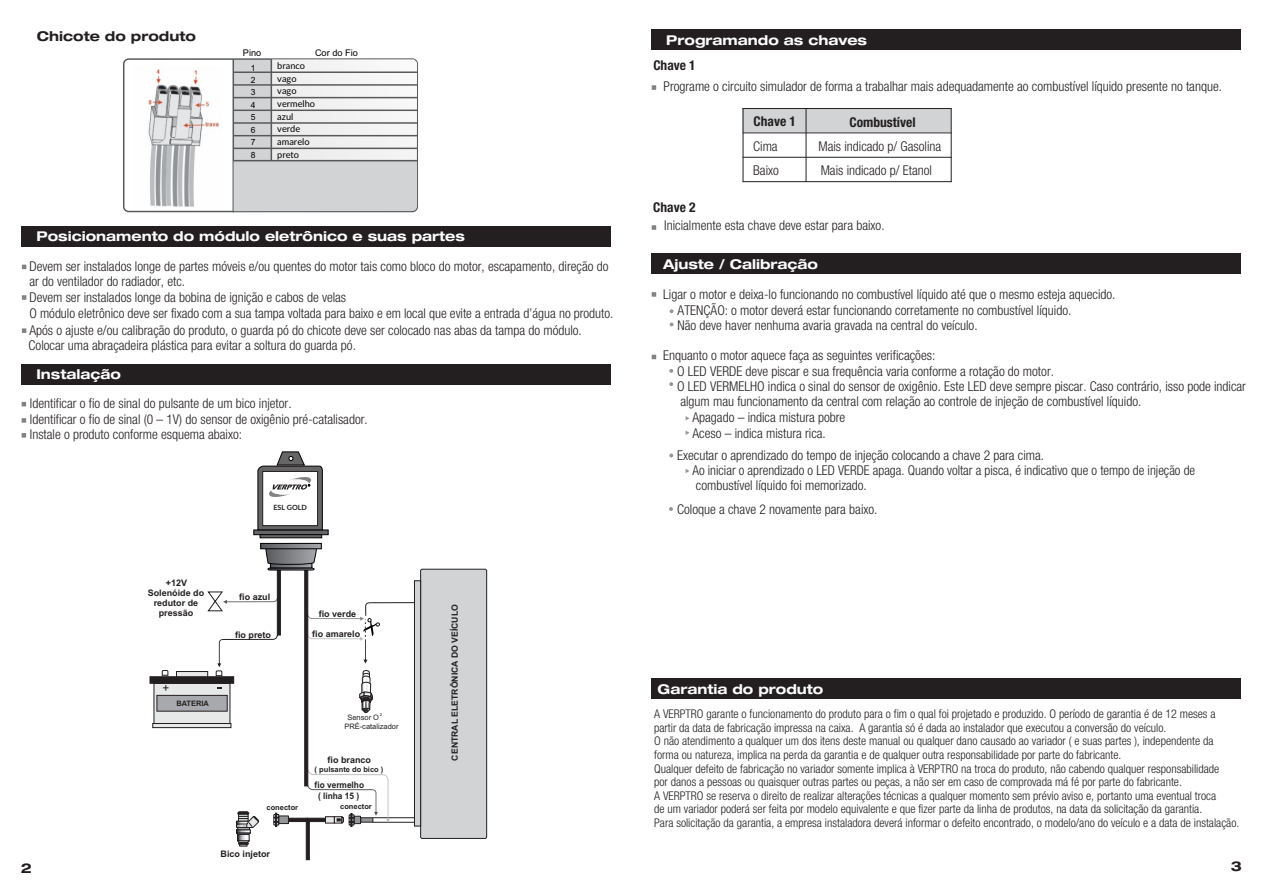
<style>
.page{position:relative;width:1263px;height:893px;background:#fff}
.page>*{position:absolute;margin:0;border:0;box-sizing:border-box;transform-origin:0 0}
.t1{font:300 condensed 13.5px/15.3px "Helvetica Neue LT Pro";color:#231f20}
.t2{font:700 expanded 13.5px "Helvetica Neue LT Pro";color:#fff}
.t3{font:700 condensed 13.5px "Helvetica Neue LT Pro";color:#231f20}
.t4{font:700 expanded 13.5px "Helvetica Neue LT Pro";color:#231f20}
.t5{font:300 condensed 12px/13.5px "Helvetica Neue LT Pro";color:#231f20}
.t6{font:11.85px "Arial";color:#231f20}
.t7{font:9.15px/12.6px "Lato";color:#000}
.t8{font:9.15px "Arial";color:#000}
.t9{font:700 9px/10.1px "Arial";color:#231f20;text-align:center}
.t10{font:700 9px/10.9px "Arial";color:#231f20;text-align:center;scale:.92 1}
.t11{font:700 8.55px "Arial";color:#231f20}
.t12{font:8.55px/12.5px "Arial";color:#000;text-align:justify}
.t13{font:700 7.5px "Arial";color:#231f20}
.t14{font:7.5px/9.3px "Arial";color:#231f20}
.t15{font:700 7.2px "Lato";color:#231f20}
</style>
<div class="page">
<div style="left:652px;top:253px;width:589px;height:21px;background:#231f20"></div>
<div style="left:742px;top:109px;width:209px;height:23px;background:#d1d3d4"></div>
<hr style="left:743px;top:108px;width:1px;height:74px;background:#231f20">
<hr style="left:806px;top:108px;width:1px;height:74px;background:#231f20">
<hr style="left:951px;top:108px;width:1px;height:74px;background:#231f20">
<hr style="left:743px;top:181px;width:209px;height:1px;background:#231f20">
<hr style="left:743px;top:157px;width:209px;height:1px;background:#231f20">
<hr style="left:743px;top:132px;width:209px;height:1px;background:#231f20">
<hr style="left:743px;top:108px;width:209px;height:1px;background:#231f20">
<div style="left:651px;top:678px;width:589px;height:21px;background:#231f20"></div>
<div style="left:652px;top:29px;width:589px;height:21px;background:#231f20"></div>
<div style="left:123px;top:58px;width:295px;height:154px;border:1px solid #58595b;border-radius:5px"></div>
<hr style="left:233px;top:59px;width:1px;height:153px;background:#58595b">
<img style="left:148px;top:69px;width:71px;height:138px">
<svg style="left:234px;top:59px;width:183px;height:152px"></svg>
<div style="left:22px;top:226px;width:589px;height:21px;background:#231f20"></div>
<svg style="left:22px;top:265px;width:4px;height:4px"></svg>
<svg style="left:22px;top:295px;width:4px;height:5px"></svg>
<svg style="left:22px;top:328px;width:4px;height:5px"></svg>
<div style="left:21px;top:364px;width:589px;height:21px;background:#231f20"></div>
<svg style="left:22px;top:402px;width:4px;height:4px"></svg>
<svg style="left:22px;top:418px;width:4px;height:5px"></svg>
<svg style="left:22px;top:433px;width:4px;height:5px"></svg>
<div style="left:420px;top:569px;width:67px;height:270px;background:#d1d3d4;border:1px solid #231f20;border-radius:2px"></div>
<svg style="left:262px;top:545px;width:58px;height:2px"></svg>
<div style="left:260px;top:543px;width:62px;height:6px;border:1px solid #030005"></div>
<svg style="left:253px;top:451px;width:76px;height:87px"></svg>
<svg style="left:149px;top:548px;width:276px;height:312px"></svg>
<svg style="left:652px;top:292px;width:4px;height:5px"></svg>
<svg style="left:652px;top:355px;width:4px;height:4px"></svg>
<svg style="left:670px;top:309px;width:3px;height:4px"></svg>
<svg style="left:670px;top:322px;width:3px;height:4px"></svg>
<svg style="left:669px;top:369px;width:4px;height:4px"></svg>
<svg style="left:669px;top:382px;width:4px;height:4px"></svg>
<svg style="left:669px;top:454px;width:4px;height:3px"></svg>
<svg style="left:669px;top:507px;width:4px;height:4px"></svg>
<svg style="left:652px;top:225px;width:4px;height:5px"></svg>
<svg style="left:652px;top:85px;width:4px;height:5px"></svg>
<p class="t4" style="left:37px;top:31px;width:160px">Chicote do produto</p>
<p class="t8" style="left:243px;top:49px;width:20px">Pino</p>
<p class="t8" style="left:315px;top:49px;width:44px">Cor do Fio</p>
<p class="t7" style="left:277px;top:60px;width:39px">branco vago vago vermelho azul verde amarelo preto</p>
<p class="t12" style="left:251px;top:62px;width:6px">1<br>2<br>3<br>4<br>5<br>6<br>7<br>8</p>
<p class="t2" style="left:37px;top:232px;width:430px">Posicionamento do módulo eletrônico e suas partes</p>
<p class="t1" style="left:29px;top:260px;width:580px">Devem ser instalados longe de partes móveis e/ou quentes do motor tais como bloco do motor, escapamento, direção do ar do ventilador do radiador, etc.</p>
<p class="t1" style="left:29px;top:292px;width:585px">Devem ser instalados longe da bobina de ignição e cabos de velas<br>O módulo eletrônico deve ser fixado com a sua tampa voltada para baixo e em local que evite a entrada d’água no produto.</p>
<p class="t1" style="left:29px;top:324px;width:555px">Após o ajuste e/ou calibração do produto, o guarda pó do chicote deve ser colocado nas abas da tampa do módulo.<br>Colocar uma abraçadeira plástica para evitar a soltura do guarda pó.</p>
<p class="t2" style="left:36px;top:370px;width:86px">Instalação</p>
<p class="t1" style="left:30px;top:398px;width:339px">Identificar o fio de sinal do pulsante de um bico injetor.<br>Identificar o fio de sinal (0 – 1V) do sensor de oxigênio pré-catalisador.<br>Instale o produto conforme esquema abaixo:</p>
<p class="t15" style="left:273px;top:505px;width:35px">ESL GOLD</p>
<p class="t9" style="left:166px;top:578px;width:23px">+12V</p>
<p class="t9" style="left:148px;top:588px;width:58px">Solenóide do redutor de pressão</p>
<p class="t9" style="left:239px;top:592px;width:33px">fio azul</p>
<p class="t9" style="left:235px;top:630px;width:37px">fio preto</p>
<p class="t9" style="left:319px;top:610px;width:39px">fio verde</p>
<p class="t9" style="left:312px;top:630px;width:50px">fio amarelo</p>
<p class="t6" style="left:162px;top:684px;width:8px">+</p>
<p class="t13" style="left:176px;top:700px;width:34px">BATERIA</p>
<p class="t14" style="left:344px;top:713px;width:56px;text-indent:3px">Sensor O <sup>2<br></sup>PRÉ-catalizador</p>
<p class="t9" style="left:327px;top:756px;width:45px">fio branco</p>
<p class="t13" style="left:315px;top:766px;width:70px">( pulsante do bico )</p>
<p class="t10" style="left:315px;top:780px;width:55px">fio vermelho ( linha 15 )</p>
<p class="t13" style="left:267px;top:804px;width:33px">conector</p>
<p class="t13" style="left:340px;top:804px;width:33px">conector</p>
<p class="t9" style="left:220px;top:849px;width:51px">Bico injetor</p>
<p class="t11" style="left:452px;top:760px;width:158px;rotate:-90deg">CENTRAL ELETRÔNICA DO VEÍCULO</p>
<p class="t2" style="left:666px;top:35px;width:202px">Programando as chaves</p>
<p class="t3" style="left:653px;top:61px;width:44px">Chave 1</p>
<p class="t1" style="left:663px;top:81px;width:560px">Programe o circuito simulador de forma a trabalhar mais adequadamente ao combustível líquido presente no tanque.</p>
<p class="t3" style="left:754px;top:116px;width:44px">Chave 1</p>
<p class="t3" style="left:849px;top:117px;width:68px">Combustível</p>
<p class="t1" style="left:753px;top:140px;width:26px">Cima</p>
<p class="t1" style="left:818px;top:140px;width:124px">Mais indicado p/ Gasolina</p>
<p class="t1" style="left:753px;top:164px;width:27px">Baixo</p>
<p class="t1" style="left:821px;top:164px;width:113px">Mais indicado p/ Etanol</p>
<p class="t3" style="left:653px;top:202px;width:44px">Chave 2</p>
<p class="t1" style="left:664px;top:220px;width:222px">Inicialmente esta chave deve estar para baixo.</p>
<p class="t2" style="left:663px;top:259px;width:156px">Ajuste / Calibração</p>
<p class="t1" style="left:677px;top:289px;width:439px;text-indent:-14px">Ligar o motor e deixa-lo funcionando no combustível líquido até que o mesmo esteja aquecido.<br>ATENÇÃO: o motor deverá estar funcionando corretamente no combustível líquido.<br>Não deve haver nenhuma avaria gravada na central do veículo.</p>
<p class="t1" style="left:663px;top:350px;width:274px">Enquanto o motor aquece faça as seguintes verificações:</p>
<p class="t1" style="left:677px;top:365px;width:378px">O LED VERDE deve piscar e sua frequência varia conforme a rotação do motor.</p>
<p class="t1" style="left:677px;top:380px;width:570px">O LED VERMELHO indica o sinal do sensor de oxigênio. Este LED deve sempre piscar. Caso contrário, isso pode indicar</p>
<p class="t1" style="left:680px;top:396px;width:462px">algum mau funcionamento da central com relação ao controle de injeção de combustível líquido.</p>
<p class="t1" style="left:692px;top:412px;width:154px">Apagado – indica mistura pobre</p>
<p class="t1" style="left:692px;top:427px;width:135px">Aceso – indica mistura rica.</p>
<p class="t1" style="left:692px;top:449px;width:504px;text-indent:-15px">Executar o aprendizado do tempo de injeção colocando a chave 2 para cima.<br>Ao iniciar o aprendizado o LED VERDE apaga. Quando voltar a pisca, é indicativo que o tempo de injeção de combustível líquido foi memorizado.</p>
<p class="t1" style="left:677px;top:503px;width:202px">Coloque a chave 2 novamente para baixo.</p>
<p class="t2" style="left:658px;top:684px;width:167px">Garantia do produto</p>
<p class="t5" style="left:654px;top:709px;width:587px">A VERPTRO garante o funcionamento do produto para o fim o qual foi projetado e produzido. O período de garantia é de 12 meses a partir da data de fabricação impressa na caixa. A garantia só é dada ao instalador que executou a conversão do veículo.<br>O não atendimento a qualquer um dos itens deste manual ou qualquer dano causado ao variador ( e suas partes ), independente da forma ou natureza, implica na perda da garantia e de qualquer outra responsabilidade por parte do fabricante.<br>Qualquer defeito de fabricação no variador somente implica à VERPTRO na troca do produto, não cabendo qualquer responsabilidade<br>por danos a pessoas ou quaisquer outras partes ou peças, a não ser em caso de comprovada má fé por parte do fabricante.<br>A VERPTRO se reserva o direito de realizar alterações técnicas a qualquer momento sem prévio aviso e, portanto uma eventual troca<br>de um variador poderá ser feita por modelo equivalente e que fizer parte da linha de produtos, na data da solicitação da garantia.<br>Para solicitação da garantia, a empresa instaladora deverá informar o defeito encontrado, o modelo/ano do veículo e a data de instalação.</p>
<p class="t4" style="left:21px;top:864px;width:13px">2</p>
<p class="t4" style="left:1231px;top:862px;width:13px">3</p>
</div>
